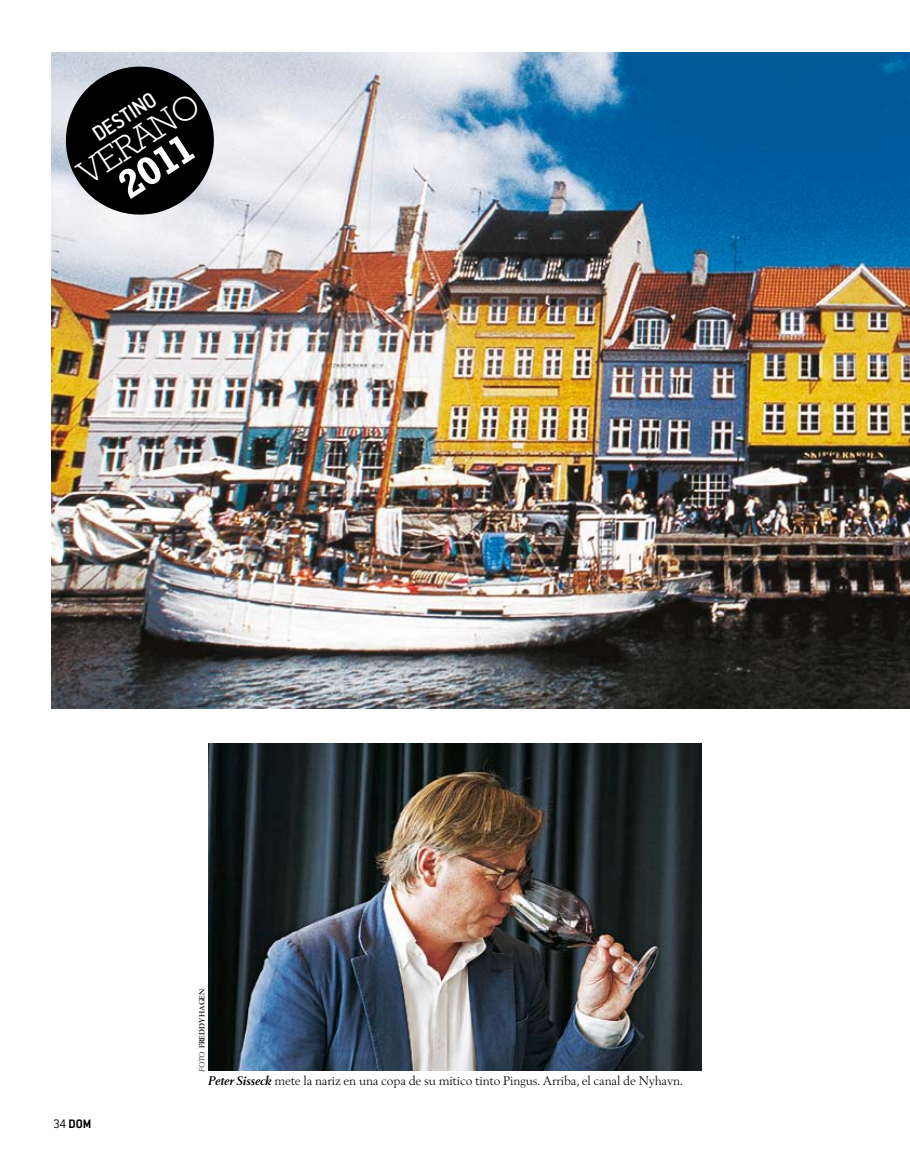
<style>
.page{position:relative;width:910px;height:1161px;background:#fff}
.page>*{position:absolute;margin:0;border:0;box-sizing:border-box;transform-origin:0 0}
.t1{font:700 40.65px "Rockwell Std";color:#fff}
.t2{font:300 34.65px "Rockwell Std";color:#fff}
.t3{font:500 23.4px "Conduit ITC Std";color:#fff}
.t4{font:700 13.5px "Conduit ITC Std";color:#000}
.t5{font:12.75px "Berling SBOP";letter-spacing:-.015em;color:#000}
.t6{font:700 7.5px "Berling SBOP";letter-spacing:-.025em;color:#000}
.s1{font-weight:400;font-style:italic}
.s2{font-weight:300}
.s3{font-weight:700;font-style:italic}
</style>
<div class="page">
<img style="left:52px;top:53px;width:858px;height:656px">
<svg style="left:56px;top:56px;width:168px;height:169px;background:#56585b"></svg>
<img style="left:208px;top:744px;width:494px;height:327px">
<h3 class="t3" style="left:87px;top:124px;width:73px;rotate:-33deg">DESTINO</h3>
<h2 class="t2" style="left:71px;top:159px;width:139px;rotate:-33deg">VERANO</h2>
<h1 class="t1" style="left:109px;top:168px;width:84px;rotate:-33deg">2011</h1>
<p class="t6" style="left:198px;top:1071px;width:84px;rotate:-90deg"><span class="s1">FOTO</span> freddy hagen</p>
<p class="t4" style="left:53px;top:1116px;width:40px"><span class="s2">34</span> DOM</p>
<p class="t5" style="left:208px;top:1074px;width:476px"><span class="s3">Peter Sisseck</span> mete la nariz en una copa de su mítico tinto Pingus. Arriba, el canal de Nyhavn.</p>
</div>
